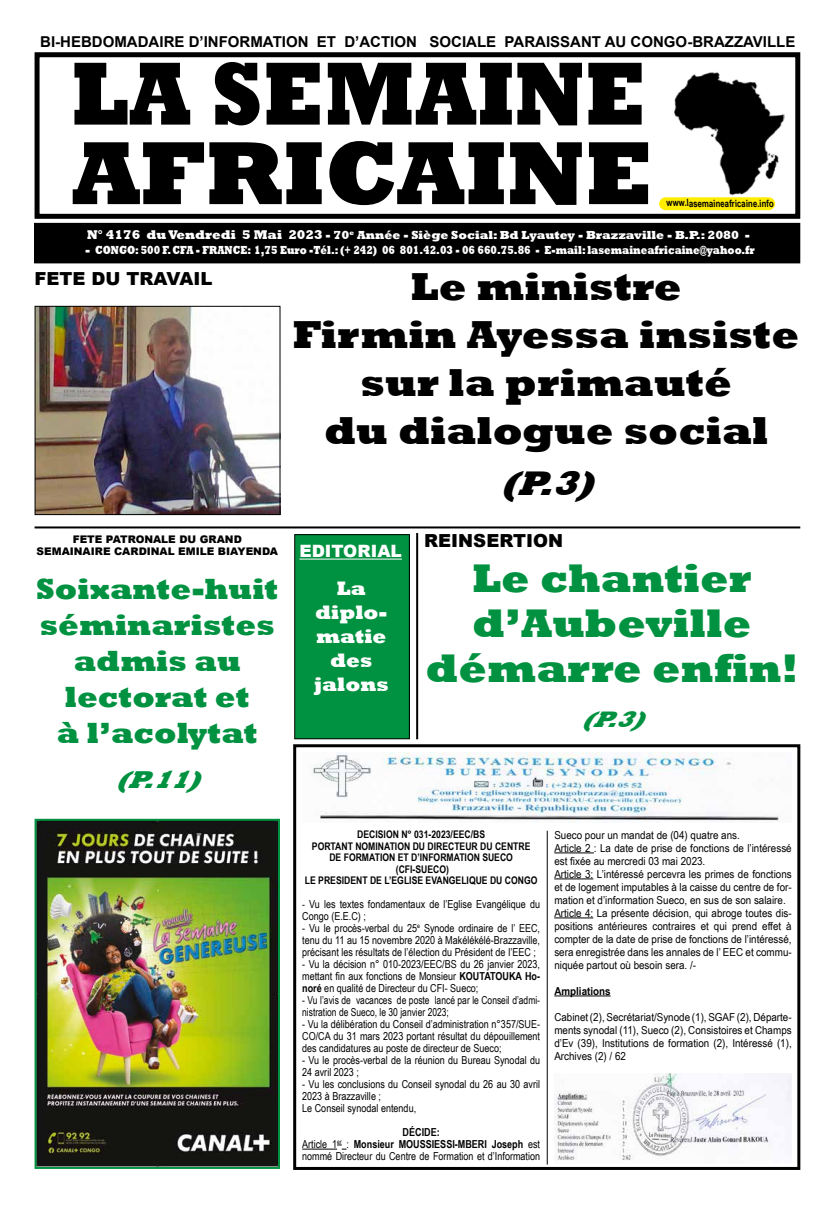
<style>
.page{position:relative;width:823px;height:1205px;background:#fff}
.page>*{position:absolute;margin:0;border:0;box-sizing:border-box;transform-origin:0 0}
.t1{font:800 91px/79.5px "Rockwell";color:#000;scale:.9 1}
.t2{font:800 41px/45px "Rockwell";color:#009240;text-align:center}
.t3{font:800 40px/48px "Rockwell";color:#000;text-align:center}
.t4{font:italic 800 35px "Rockwell";color:#000}
.t5{font:800 30px/36px "Rockwell";color:#009240;text-align:center}
.t6{font:italic 800 25px "Rockwell";color:#009240}
.t7{font:italic 800 23px "Rockwell";color:#009240}
.t8{font:800 20px/24px "Rockwell";color:#fff;text-align:center}
.t9{font:900 18px "Arial";color:#000}
.t10{font:900 17px "Arial";color:#fff}
.t11{font:700 15px "Arial";color:#000}
.t12{font:800 12px "Rockwell";color:#fff;scale:.96 1}
.t13{font:11px/12px "Arial Narrow";color:#000}
.t14{font:11px/13px "Arial Narrow";color:#000;scale:1.09 1}
.t15{font:11px/12px "Arial Narrow";color:#000;scale:.94 1}
.t16{font:700 11px "Arial Narrow";color:#000;scale:1.09 1}
.t17{font:700 10.5px/11.5px "Arial Narrow";color:#000;text-align:center}
.t18{font:900 10.5px/12.6px "Arial";color:#000;text-align:center}
.t19{font:700 10px "Arial Narrow";color:#000;scale:.96 1}
.s1{font-size:13px}
.s2{font-size:10.5px}
.s3{font-weight:700}
</style>
<div class="page">
<div style="left:35px;top:223px;width:764px;height:40px;background:#000"></div>
<div style="left:35px;top:52px;width:764px;height:167px;border:5px solid #000"></div>
<img style="left:674px;top:72px;width:109px;height:124px">
<div style="left:658px;top:197px;width:116px;height:13px;background:#ffed00;border-radius:6px"></div>
<img style="left:38px;top:822px;width:239px;height:344px">
<div style="left:35px;top:819px;width:245px;height:350px;border:2px solid #009240"></div>
<div style="left:294px;top:535px;width:115px;height:204px;background:#009240"></div>
<div style="left:294px;top:534px;width:115px;height:205px;border:1px solid #000"></div>
<hr style="left:299px;top:558px;width:102px;height:1px;background:#fff">
<img style="left:37px;top:308px;width:241px;height:205px">
<div style="left:35px;top:306px;width:245px;height:209px;border:1px solid #000"></div>
<hr style="left:35px;top:526px;width:764px;height:2px;background:#000">
<div style="left:293px;top:744px;width:506px;height:426px;border:3px solid #000"></div>
<hr style="left:416px;top:533px;width:2px;height:206px;background:#000">
<img style="left:313px;top:753px;width:467px;height:69px">
<hr style="left:302px;top:1148px;width:35px;height:1px;background:#000">
<svg style="left:337px;top:1144px;width:9px;height:5px"></svg>
<hr style="left:554px;top:852px;width:39px;height:1px;background:#000">
<hr style="left:554px;top:878px;width:39px;height:1px;background:#000">
<hr style="left:554px;top:917px;width:39px;height:1px;background:#000">
<hr style="left:554px;top:995px;width:56px;height:1px;background:#000">
<img style="left:554px;top:1073px;width:237px;height:87px">
<hr style="left:546px;top:831px;width:1px;height:333px;background:#000">
<h3 class="t11" style="left:40px;top:31px;width:756px">BI-HEBDOMADAIRE D’INFORMATION ET D’ACTION SOCIALE PARAISSANT AU CONGO-BRAZZAVILLE</h3>
<h1 class="t1" style="left:71px;top:56px;width:647px">LA SEMAINE<br>AFRICAINE</h1>
<p class="t12" style="left:87px;top:228px;width:691px"><span class="s1">N° 4176 du Vendredi 5 Mai 2023</span> - 70<sup>e</sup> Année - Siège Social: Bd Lyautey - Brazzaville - B.P.: 2080 -</p>
<p class="t12" style="left:85px;top:243px;width:698px">- CONGO: 500 F. CFA - FRANCE: 1,75 Euro -Tél.: (+ 242) 06 801.42.03 - 06 660.75.86 - E-mail: lasemaineafricaine@yahoo.fr</p>
<p class="t19" style="left:666px;top:196px;width:114px">www.lasemaineafricaine.info</p>
<h3 class="t9" style="left:34px;top:266px;width:179px">FETE DU TRAVAIL</h3>
<h3 class="t3" style="left:293px;top:263px;width:507px">Le ministre<br>Firmin Ayessa insiste sur la primauté<br>du dialogue social</h3>
<h3 class="t4" style="left:500px;top:463px;width:108px">(P.3)</h3>
<h3 class="t9" style="left:424px;top:527px;width:140px">REINSERTION</h3>
<h2 class="t2" style="left:425px;top:556px;width:373px">Le chantier d’Aubeville démarre enfin!</h2>
<h3 class="t7" style="left:581px;top:706px;width:78px">(P.3)</h3>
<p class="t18" style="left:37px;top:532px;width:243px">FETE PATRONALE DU GRAND<br>SEMAINAIRE CARDINAL EMILE BIAYENDA</p>
<h3 class="t5" style="left:36px;top:571px;width:243px">Soixante-huit séminaristes admis au lectorat et<br>à l’acolytat</h3>
<h3 class="t6" style="left:116px;top:765px;width:98px">(P.11)</h3>
<h3 class="t10" style="left:299px;top:538px;width:104px">EDITORIAL</h3>
<h3 class="t8" style="left:314px;top:576px;width:76px">La diplo&shy;matie des jalons</h3>
<p class="t17" style="left:305px;top:828px;width:234px">DECISION N° 031-2023/EEC/BS<br>PORTANT NOMINATION DU DIRECTEUR DU CENTRE DE FORMATION ET D’INFORMATION SUECO (CFI-SUECO)<br>LE PRESIDENT DE L’EGLISE EVANGELIQUE DU CONGO</p>
<p class="t13" style="left:302px;top:897px;width:239px"><span class="s2">-</span> Vu les textes fondamentaux de l’Eglise Evangélique du<br>Congo (E.E.C) ;</p>
<p class="t13" style="left:302px;top:921px;width:239px;text-align:justify">- Vu le procès-verbal du 25<sup>e</sup> Synode ordinaire de l’ EEC, tenu du 11 au 15 novembre 2020 à Makélékélé-Brazzaville, précisant les résultats de l’élection du Président de I’EEC ;</p>
<p class="t13" style="left:302px;top:957px;width:239px;text-align:justify">- Vu la décision n° 010-2023/EEC/BS du 26 janvier 2023, mettant fin aux fonctions de Monsieur <span class="s3">KOUTATOUKA Ho&shy;noré</span> en qualité de Directeur du CFI- Sueco;</p>
<p class="t15" style="left:302px;top:993px;width:254px">- Vu l’avis de vacances de poste lancé par le Conseil d’admi&shy;nistration de Sueco, le 30 janvier 2023;</p>
<p class="t13" style="left:302px;top:1017px;width:239px;text-align:justify">- Vu la délibération du Conseil d’administration n°357/SUE-CO/CA du 31 mars 2023 portant résultat du dépouillement des candidatures au poste de directeur de Sueco;</p>
<p class="t13" style="left:302px;top:1053px;width:239px">- Vu le procès-verbal de la réunion du Bureau Synodal du<br>24 avril 2023 ;</p>
<p class="t13" style="left:302px;top:1077px;width:239px">- Vu les conclusions du Conseil synodal du 26 au 30 avril<br>2023 à Brazzaville ;<br>Le Conseil synodal entendu,</p>
<p class="t13" style="left:302px;top:1125px;width:239px;text-align:center"><span class="s3">DÉCIDE:<br></span>Article 1<sup>er</sup> : <span class="s3">Monsieur MOUSSIESSI-MBERI Joseph</span> est nommé Directeur du Centre de Formation et d’Information</p>
<p class="t14" style="left:554px;top:828px;width:219px">Sueco pour un mandat de (04) quatre ans.<br>Article 2 : La date de prise de fonctions de l’intéressé est fixée au mercredi 03 mai 2023.<br>Article 3: L’intéressé percevra les primes de fonctions et de logement imputables à la caisse du centre de for&shy;mation et d’information Sueco, en sus de son salaire.<br>Article 4: La présente décision, qui abroge toutes dis&shy;positions antérieures contraires et qui prend effet à compter de la date de prise de fonctions de l’intéressé, sera enregistrée dans les annales de l’ EEC et commu&shy;niquée partout où besoin sera. /-</p>
<p class="t16" style="left:554px;top:982px;width:53px">Ampliations</p>
<p class="t14" style="left:554px;top:1010px;width:219px;text-align:justify">Cabinet (2), Secrétariat/Synode (1), SGAF (2), Départe&shy;ments synodal (11), Sueco (2), Consistoires et Champs d’Ev (39), Institutions de formation (2), Intéressé (1), Archives (2) / 62</p>
</div>
